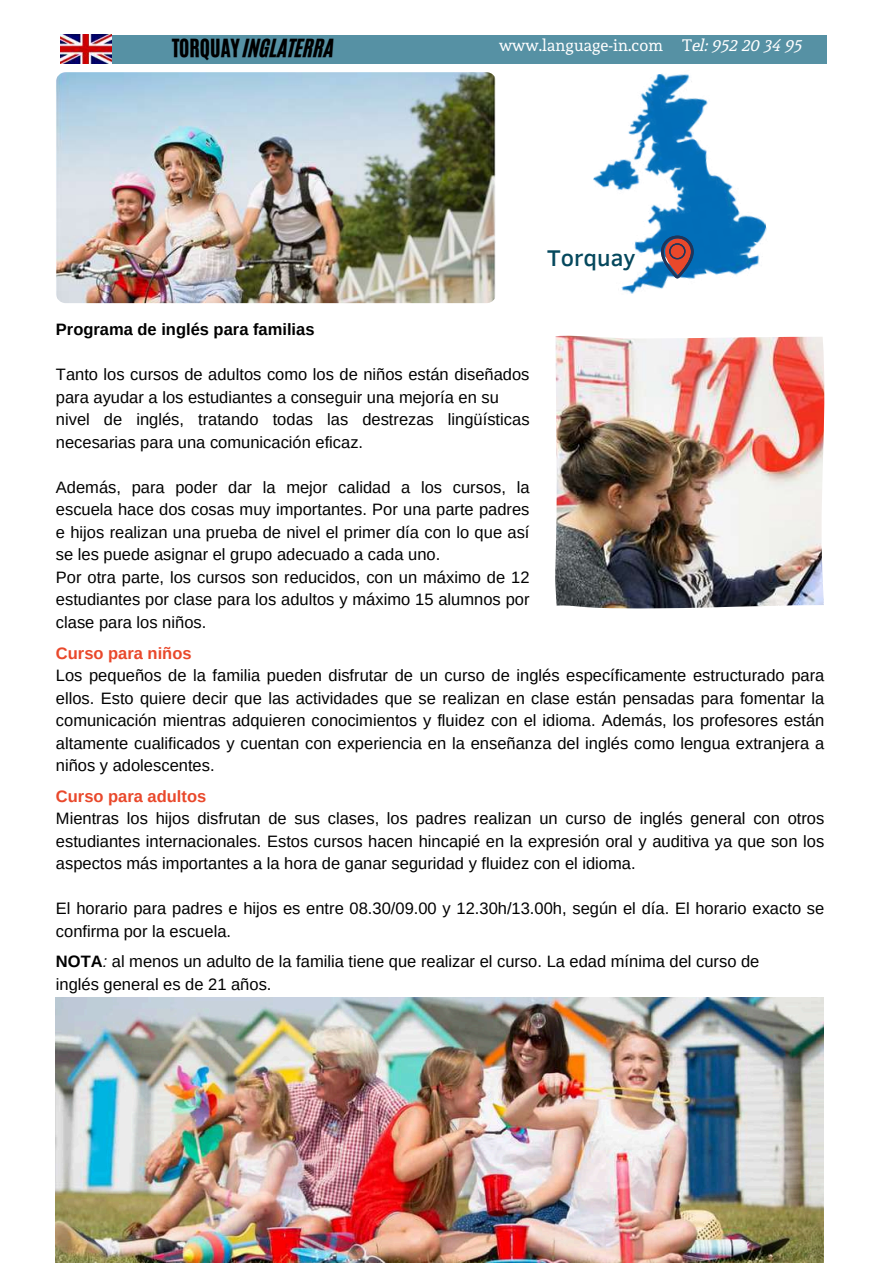
<style>
.page{position:relative;width:894px;height:1264px;background:#fff}
.page>*{position:absolute;margin:0;border:0;box-sizing:border-box;transform-origin:0 0}
.t1{font:500 23.25px "Clear Sans";color:#05485d}
.t2{font:21px "CA Generated";color:#000}
.t3{font:16.5px/22.5px "Arimo";color:#000}
.t4{font:16.5px "Andada";letter-spacing:-.33em;color:#fff}
.t5{font:700 16.5px "Arimo";color:#e9482b}
.t6{font:700 16.5px "Arimo";color:#000}
.s1{font-family:"CA Generated"}
.s2{font-weight:700}
.s3{font-style:italic}
</style>
<div class="page">
<img style="left:593px;top:73px;width:174px;height:221px">
<div style="left:101px;top:36px;width:725px;height:28px;background:#5691a4"></div>
<img style="left:60px;top:34px;width:51px;height:30px">
<svg style="left:660px;top:236px;width:33px;height:42px"></svg>
<img style="left:555px;top:336px;width:269px;height:273px">
<img style="left:56px;top:72px;width:440px;height:231px;border-radius:10px">
<img style="left:56px;top:997px;width:767px;height:265px">
<p class="t2" style="left:172px;top:33px;width:164px">TORQUAY INGLATERRA</p>
<p class="t4" style="left:499px;top:37px;width:315px">wwwwww. l a. lna gnugaugaeg-ei n- i .nc.ocmo m T <span class="s1">e</span>T<span class="s1">le: l9: 5925 22 02 03 43 49 59 5</span></p>
<h1 class="t1" style="left:547px;top:240px;width:90px">Torquay</h1>
<p class="t6" style="left:56px;top:320px;width:260px">Programa de inglés para familias</p>
<p class="t3" style="left:56px;top:363px;width:475px">Tanto los cursos de adultos como los de niños están diseñados para ayudar a los estudiantes a conseguir una mejoría en su nivel de inglés, tratando todas las destrezas lingüísticas necesarias para una comunicación eficaz.</p>
<p class="t3" style="left:56px;top:476px;width:475px">Además, para poder dar la mejor calidad a los cursos, la escuela hace dos cosas muy importantes. Por una parte padres e hijos realizan una prueba de nivel el primer día con lo que así se les puede asignar el grupo adecuado a cada uno.<br>Por otra parte, los cursos son reducidos, con un máximo de 12 estudiantes por clase para los adultos y máximo 15 alumnos por clase para los niños.</p>
<p class="t5" style="left:56px;top:643px;width:137px">Curso para niños</p>
<p class="t3" style="left:56px;top:664px;width:769px;text-align:justify">Los pequeños de la familia pueden disfrutar de un curso de inglés específicamente estructurado para ellos. Esto quiere decir que las actividades que se realizan en clase están pensadas para fomentar la comunicación mientras adquieren conocimientos y fluidez con el idioma. Además, los profesores están altamente cualificados y cuentan con experiencia en la enseñanza del inglés como lengua extranjera a niños y adolescentes.</p>
<p class="t5" style="left:56px;top:786px;width:152px">Curso para adultos</p>
<p class="t3" style="left:56px;top:807px;width:769px;text-align:justify">Mientras los hijos disfrutan de sus clases, los padres realizan un curso de inglés general con otros estudiantes internacionales. Estos cursos hacen hincapié en la expresión oral y auditiva ya que son los aspectos más importantes a la hora de ganar seguridad y fluidez con el idioma.</p>
<p class="t3" style="left:56px;top:897px;width:769px">El horario para padres e hijos es entre 08.30/09.00 y 12.30h/13.00h, según el día. El horario exacto se confirma por la escuela.</p>
<p class="t3" style="left:56px;top:950px;width:704px"><span class="s2">NOTA</span><span class="s3">:</span> al menos un adulto de la familia tiene que realizar el curso. La edad mínima del curso de inglés general es de 21 años.</p>
</div>
